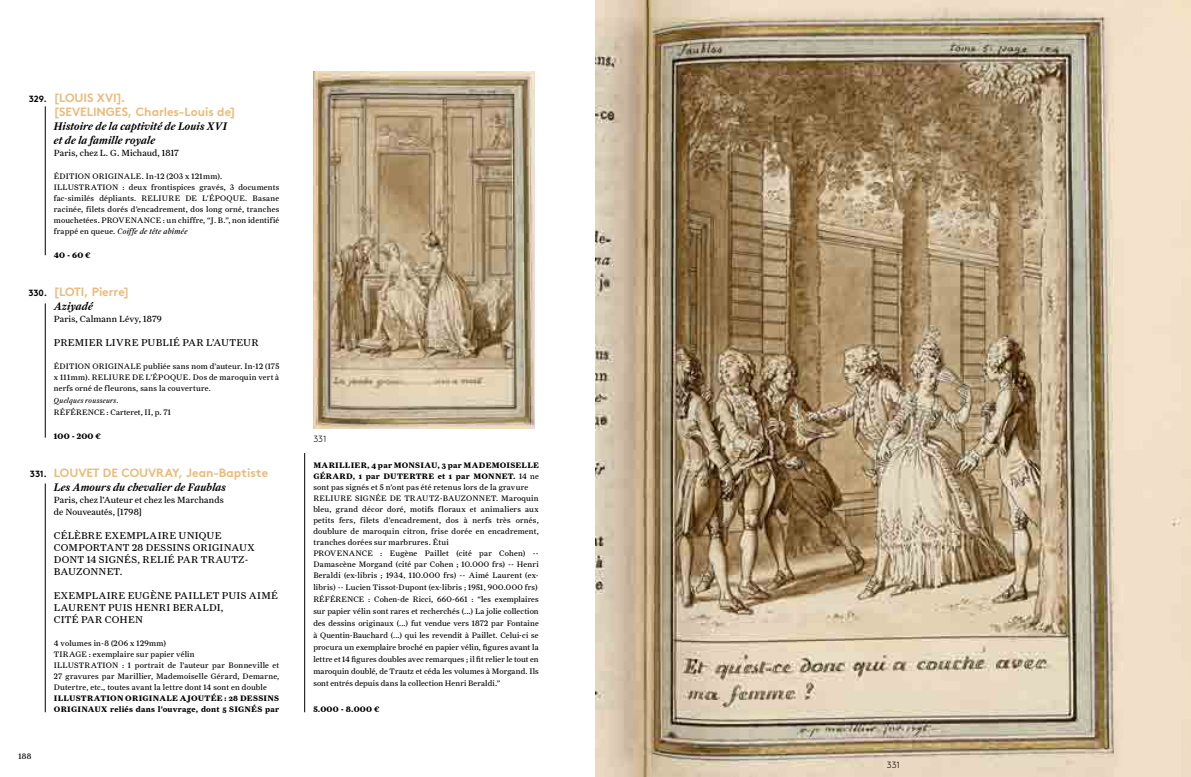
<style>
.page{position:relative;width:1191px;height:777px;background:#fff}
.page>*{position:absolute;margin:0;border:0;box-sizing:border-box;transform-origin:0 0}
.t1{font:700 12px/14px "Brown Pro";letter-spacing:-.005em;color:#ecba79}
.t2{font:11px/14px "Farnham Text Semi Ital LF";letter-spacing:.005em;color:#000}
.t3{font:10px/12px "Farnham Text Regular LF";letter-spacing:.03em;color:#000}
.t4{font:9px/12px "Farnham Text Regular LF";letter-spacing:.01em;color:#000}
.t5{font:700 9px "Brown Pro";letter-spacing:-.01em;color:#000}
.t6{font:300 9px "Brown Pro";letter-spacing:-.01em;color:#000}
.t7{font:8px/11px "Farnham Text Regular LF";letter-spacing:.025em;color:#000}
.t8{font:700 8px/11px "Farnham Text";letter-spacing:.035em;color:#000}
.t9{font:italic 8px "Farnham Text";letter-spacing:.03em;color:#000}
.t10{font:8px "Farnham Text Bold LF";letter-spacing:.03em;color:#000}
.t11{font:italic 7.5px "Farnham Text";letter-spacing:.035em;color:#000}
.s1{font-family:"Farnham Text Regular LF";font-style:normal}
.s2{font-family:"Farnham Text";font-weight:700}
</style>
<div class="page">
<img style="left:595px;top:0;width:596px;height:777px">
<img style="left:313px;top:71px;width:221px;height:358px">
<hr style="left:45px;top:483px;width:1px;height:229px;background:#000">
<hr style="left:45px;top:303px;width:1px;height:134px;background:#000">
<hr style="left:45px;top:106px;width:1px;height:149px;background:#000">
<hr style="left:304px;top:453px;width:1px;height:259px;background:#000">
<h1 class="t1" style="left:54px;top:90px;width:183px">[LOUIS XVI].<br>[SEVELI NGES, Charles-Louis de]</h1>
<h2 class="t2" style="left:54px;top:119px;width:175px">Histoire de la captivité de Louis XVI et de la famille royale</h2>
<p class="t4" style="left:54px;top:147px;width:126px">Paris, chez L. G. Michaud, 1817</p>
<p class="t7" style="left:54px;top:171px;width:227px">ÉDITION ORIGINALE. In-12 (203 x 121mm).<br>ILLUSTRATION : deux frontispices gravés, 3 documents fac-similés dépliants. RELIURE DE L’ÉPOQUE. Basane racinée, filets dorés d’encadrement, dos long orné, tranches mouchetées. PROVENANCE : un chiffre, “J. B.”, non identifié</p>
<p class="t9" style="left:54px;top:226px;width:135px"><span class="s1">frappé en queue.</span> Coiffe de tête abîmée</p>
<p class="t10" style="left:54px;top:250px;width:38px">40 - 60 €</p>
<h1 class="t1" style="left:54px;top:284px;width:77px">[LOTI, Pierre]</h1>
<h2 class="t2" style="left:54px;top:299px;width:40px">Aziyadé</h2>
<p class="t4" style="left:54px;top:313px;width:109px">Paris, Calmann Lévy, 1879</p>
<p class="t3" style="left:54px;top:336px;width:206px">PREMIER LIVRE PUBLIÉ PAR L’AUTEUR</p>
<p class="t7" style="left:54px;top:361px;width:227px;text-align:justify">ÉDITION ORIGINALE publiée sans nom d’auteur. In-12 (175 x 111mm). RELIURE DE L’ÉPOQUE. Dos de maroquin vert à nerfs orné de fleurons, sans la couverture.</p>
<p class="t11" style="left:54px;top:396px;width:66px">Quelques rousseurs.</p>
<p class="t7" style="left:54px;top:407px;width:119px">RÉFÉRENCE : Carteret, II, p. 71</p>
<p class="t10" style="left:54px;top:431px;width:48px">100 - 200 €</p>
<h1 class="t1" style="left:54px;top:465px;width:216px">LOUVET DE COUVRAY, Jean-Baptiste</h1>
<h2 class="t2" style="left:54px;top:480px;width:173px">Les Amours du chevalier de Faublas</h2>
<p class="t4" style="left:54px;top:494px;width:171px">Paris, chez l’Auteur et chez les Marchands de Nouveautés, [1798]</p>
<p class="t3" style="left:54px;top:529px;width:202px">CÉLÈBRE EXEMPLAIRE UNIQUE<br>COMPORTANT 28 DESSINS ORIGINAUX<br>DONT 14 SIGNÉS, RELIÉ PAR TRAUTZ-<br>BAUZONNET.</p>
<p class="t3" style="left:54px;top:589px;width:225px">EXEMPLAIRE EUGÈNE PAILLET PUIS AIMÉ<br>LAURENT PUIS HENRI BERALDI,<br>CITÉ PAR COHEN</p>
<p class="t7" style="left:54px;top:638px;width:227px">4 volumes in-8 (206 x 129mm)<br>TIRAGE : exemplaire sur papier vélin<br>ILLUSTRATION : 1 portrait de l’auteur par Bonneville et 27 gravures par Marillier, Mademoiselle Gérard, Demarne, Dutertre, etc., toutes avant la lettre dont 14 sont en double</p>
<p class="t8" style="left:54px;top:693px;width:227px">ILLUSTRATION ORIGINALE AJOUTÉE : 28 DESSINS<br>ORIGINAUX reliés dans l’ouvrage, dont 5 SIGNÉS par</p>
<p class="t5" style="left:29px;top:92px;width:19px">329.</p>
<p class="t5" style="left:28px;top:286px;width:20px">330.</p>
<p class="t5" style="left:30px;top:467px;width:18px">331.</p>
<p class="t7" style="left:18px;top:750px;width:14px">188</p>
<p class="t6" style="left:313px;top:432px;width:15px">331</p>
<p class="t8" style="left:313px;top:460px;width:227px">MARILLIER, 4 par MONSIAU, 3 par MADEMOISELLE<br>GÉRARD, 1 par Dutertre</p>
<p class="t7" style="left:313px;top:471px;width:227px;text-indent:200px"><span class="s2">.</span> 14 ne sont pas signés et 5 n’ont pas été retenus lors de la gravure RELIURE SIGNÉE DE TRAUTZ-BAUZONNET. Maroquin bleu, grand décor doré, motifs floraux et animaliers aux petits fers, filets d’encadrement, dos à nerfs très ornés, doublure de maroquin citron, frise dorée en encadrement, tranches dorées sur marbrures. Étui<br>PROVENANCE : Eugène Paillet (cité par Cohen) -- Damascène Morgand (cité par Cohen ; 10.000 frs) -- Henri Beraldi (ex-libris ; 1934, 110.000 frs) -- Aimé Laurent (ex-</p>
<p class="t7" style="left:313px;top:581px;width:227px;line-height:12px">libris) -- Lucien Tissot-Dupont (ex-libris ; 1951, 900.000 frs)<br>RÉFÉRENCE : Cohen-de Ricci, 660-661 : “les exemplaires sur papier vélin sont rares et recherchés (...) La jolie collection des dessins originaux (...) fut vendue vers 1872 par Fontaine à Quentin-Bauchard (...) qui les revendit à Paillet. Celui-ci se procura un exemplaire broché en papier vélin, figures avant la lettre et 14 figures doubles avec remarques ; il fit relier le tout en maroquin doublé, de Trautz et céda les volumes à Morgand. Ils sont entrés depuis dans la collection Henri Beraldi.”</p>
<p class="t10" style="left:313px;top:704px;width:67px">5.000 - 8.000 €</p>
<p class="t8" style="left:438px;top:471px;width:52px">et 1 par Monnet</p>
<p class="t6" style="left:886px;top:758px;width:15px">331</p>
</div>
